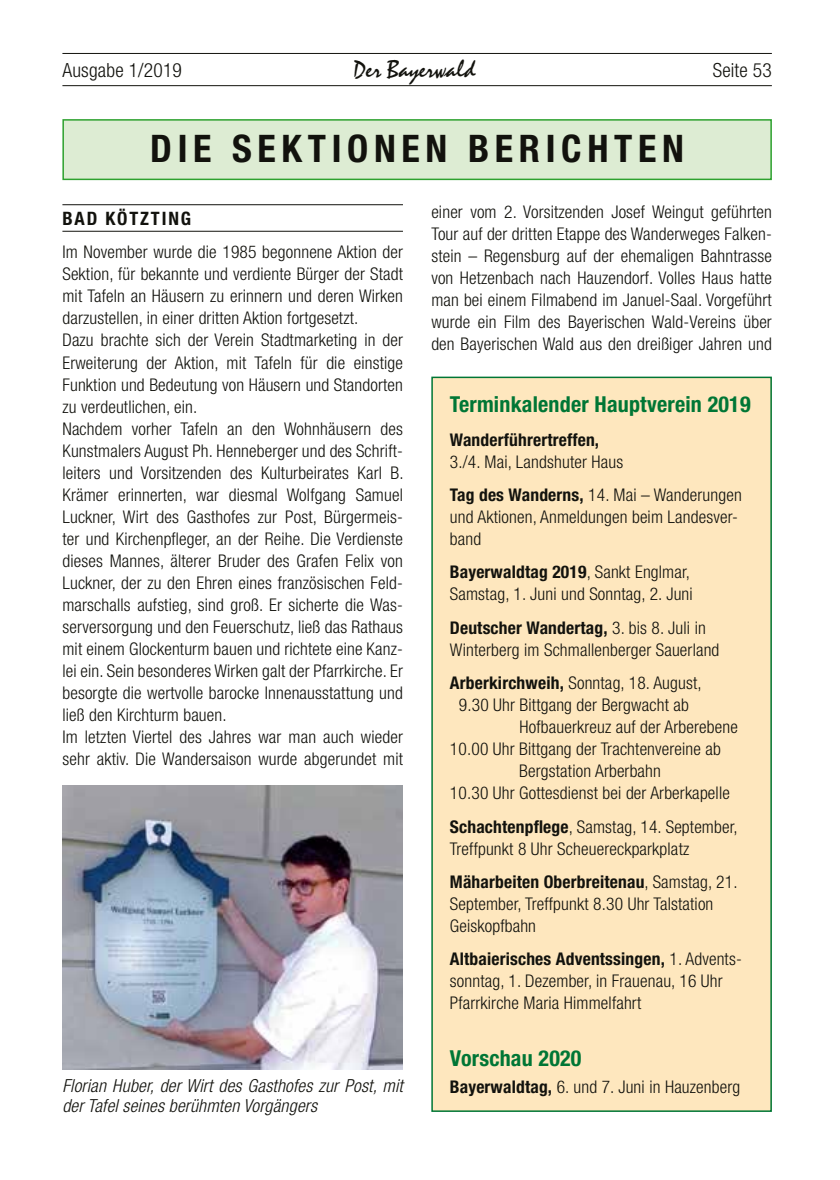
<style>
.page{position:relative;width:840px;height:1180px;background:#fff}
.page>*{position:absolute;margin:0;border:0;box-sizing:border-box;transform-origin:0 0}
.t1{font:700 condensed 38px "Helvetica Neue LT";letter-spacing:.15em;color:#12120d}
.t2{font:24px "Mistral LT";color:#12120d}
.t3{font:700 condensed 22px "Helvetica Neue LT";letter-spacing:.01em;color:#007635}
.t4{font:300 condensed 19.6px "Helvetica Neue LT";letter-spacing:.01em;color:#12120d}
.t5{font:700 condensed 18.4px "Helvetica Neue LT";letter-spacing:.1em;color:#12120d}
.t6{font:italic 300 condensed 18px/20px "Helvetica Neue LT";letter-spacing:.01em;color:#12120d}
.t7{font:300 condensed 17.6px/22px "Helvetica Neue LT";letter-spacing:.01em;color:#12120d}
.t8{font:700 condensed 17.6px "Helvetica Neue LT";letter-spacing:.01em;color:#12120d}
.s1{font-weight:700}
</style>
<div class="page">
<hr style="left:62px;top:53px;width:709px;height:1px;background:#12120d">
<hr style="left:62px;top:85px;width:709px;height:1px;background:#12120d">
<div style="left:63px;top:120px;width:707px;height:59px;background:#ddecd3"></div>
<div style="left:62px;top:119px;width:709px;height:61px;border:2px solid #2da12e"></div>
<div style="left:432px;top:377px;width:338px;height:733px;background:#fee7be"></div>
<div style="left:431px;top:376px;width:340px;height:735px;border:2px solid #007635"></div>
<hr style="left:62px;top:204px;width:341px;height:1px;background:#12120d">
<hr style="left:62px;top:231px;width:341px;height:1px;background:#12120d">
<img style="left:62px;top:785px;width:341px;height:283px">
<p class="t4" style="left:62px;top:58px;width:121px">Ausgabe 1/2019</p>
<h2 class="t2" style="left:353px;top:55px;width:123px">Der Bayerwald</h2>
<p class="t4" style="left:712px;top:58px;width:61px">Seite 53</p>
<h1 class="t1" style="left:150px;top:125px;width:535px">DIE SEKTIONEN BERICHTEN</h1>
<p class="t5" style="left:62px;top:207px;width:130px">BAD KÖTZTING</p>
<p class="t7" style="left:62px;top:241px;width:342px">Im November wurde die 1985 begonnene Aktion der Sektion, für bekannte und verdiente Bürger der Stadt mit Tafeln an Häusern zu erinnern und deren Wirken darzustellen, in einer dritten Aktion fortgesetzt.<br>Dazu brachte sich der Verein Stadtmarketing in der Erweiterung der Aktion, mit Tafeln für die einstige Funktion und Bedeutung von Häusern und Standorten zu verdeutlichen, ein.<br>Nachdem vorher Tafeln an den Wohnhäusern des Kunstmalers August Ph. Henneberger und des Schrift&shy;leiters und Vorsitzenden des Kulturbeirates Karl B.<br>Krämer erinnerten, war diesmal Wolfgang Samuel Luckner, Wirt des Gasthofes zur Post, Bürgermeis&shy;ter und Kirchenpfleger, an der Reihe. Die Verdienste dieses Mannes, älterer Bruder des Grafen Felix von Luckner, der zu den Ehren eines französischen Feld&shy;marschalls aufstieg, sind groß. Er sicherte die Was&shy;serversorgung und den Feuerschutz, ließ das Rathaus mit einem Glockenturm bauen und richtete eine Kanz&shy;lei ein. Sein besonderes Wirken galt der Pfarrkirche. Er besorgte die wertvolle barocke Innenausstattung und ließ den Kirchturm bauen.<br>Im letzten Viertel des Jahres war man auch wieder sehr aktiv. Die Wandersaison wurde abgerundet mit</p>
<p class="t6" style="left:62px;top:1075px;width:342px">Florian Huber, der Wirt des Gasthofes zur Post, mit der Tafel seines berühmten Vorgängers</p>
<p class="t7" style="left:431px;top:201px;width:342px;text-align:justify">einer vom 2. Vorsitzenden Josef Weingut geführten Tour auf der dritten Etappe des Wanderweges Falken&shy;stein – Regensburg auf der ehemaligen Bahntrasse von Hetzenbach nach Hauzendorf. Volles Haus hatte man bei einem Filmabend im Januel-Saal. Vorgeführt wurde ein Film des Bayerischen Wald-Vereins über den Bayerischen Wald aus den dreißiger Jahren und</p>
<p class="t3" style="left:449px;top:391px;width:302px">Terminkalender Hauptverein 2019</p>
<p class="t8" style="left:449px;top:428px;width:151px">Wanderführertreffen,</p>
<p class="t7" style="left:449px;top:444px;width:293px;line-height:33.4px">3./4. Mai, Landshuter Haus<br><span class="s1">Tag des Wanderns,</span> 14. Mai – Wanderungen</p>
<p class="t7" style="left:449px;top:505px;width:289px">und Aktionen, Anmeldungen beim Landesver&shy;band</p>
<p class="t7" style="left:449px;top:561px;width:244px"><span class="s1">Bayerwaldtag 2019</span>, Sankt Englmar,<br>Samstag, 1. Juni und Sonntag, 2. Juni</p>
<p class="t7" style="left:449px;top:616px;width:271px"><span class="s1">Deutscher Wandertag,</span> 3. bis 8. Juli in<br>Winterberg im Schmallenberger Sauerland</p>
<p class="t7" style="left:449px;top:671px;width:253px"><span class="s1">Arberkirchweih,</span> Sonntag, 18. August,</p>
<p class="t7" style="left:458px;top:693px;width:231px">9.30 Uhr Bittgang der Bergwacht ab</p>
<p class="t7" style="left:519px;top:715px;width:219px">Hofbauerkreuz auf der Arberebene</p>
<p class="t7" style="left:449px;top:737px;width:272px">10.00 Uhr Bittgang der Trachtenvereine ab</p>
<p class="t7" style="left:519px;top:759px;width:143px">Bergstation Arberbahn</p>
<p class="t7" style="left:449px;top:781px;width:281px">10.30 Uhr Gottesdienst bei der Arberkapelle</p>
<p class="t7" style="left:449px;top:815px;width:289px"><span class="s1">Schachtenpflege</span>, Samstag, 14. September,<br>Treffpunkt 8 Uhr Scheuereckparkplatz</p>
<p class="t7" style="left:449px;top:870px;width:289px"><span class="s1">Mäharbeiten Oberbreitenau</span>, Samstag, 21.<br>September, Treffpunkt 8.30 Uhr Talstation<br>Geiskopfbahn</p>
<p class="t7" style="left:449px;top:947px;width:293px"><span class="s1">Altbaierisches Adventssingen,</span> 1. Advents&shy;sonntag, 1. Dezember, in Frauenau, 16 Uhr<br>Pfarrkirche Maria Himmelfahrt</p>
<p class="t3" style="left:449px;top:1044px;width:133px">Vorschau 2020</p>
<p class="t7" style="left:449px;top:1075px;width:292px"><span class="s1">Bayerwaldtag,</span> 6. und 7. Juni in Hauzenberg</p>
</div>
